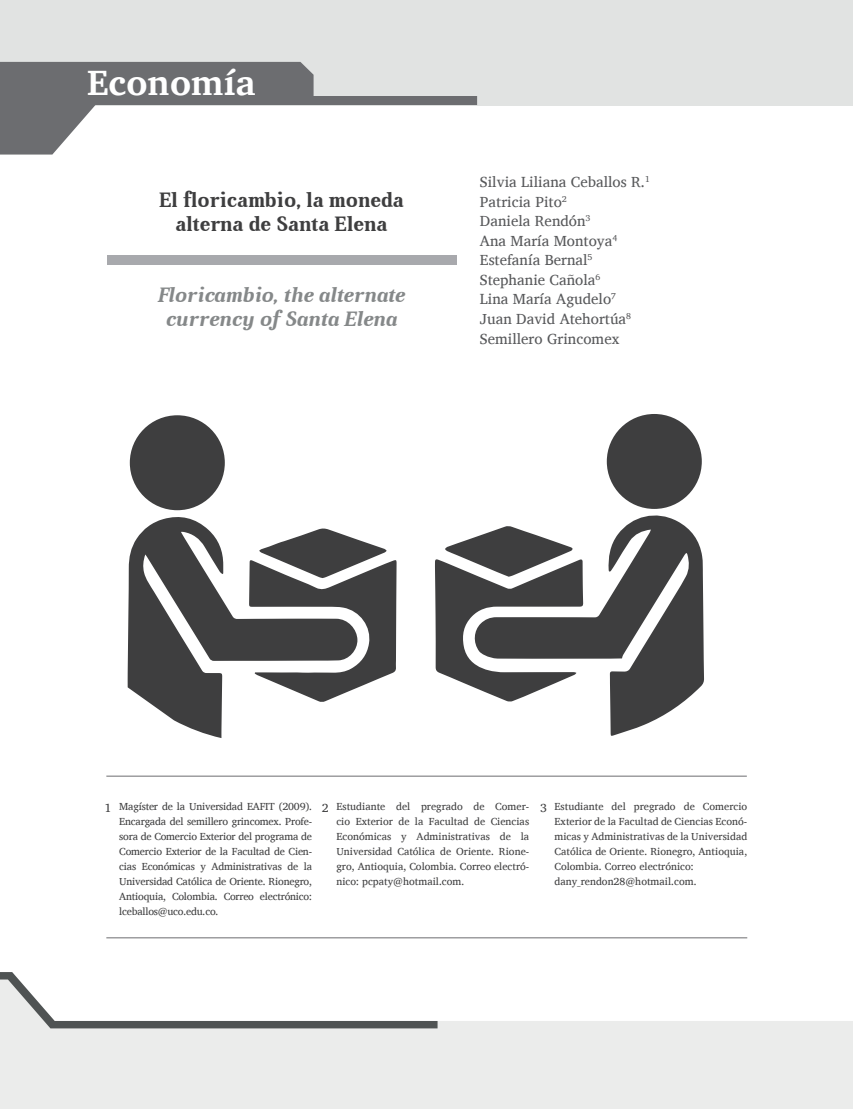
<style>
.page{position:relative;width:853px;height:1109px;background:#fff}
.page>*{position:absolute;margin:0;border:0;box-sizing:border-box;transform-origin:0 0}
.t1{font:700 36px "Charis SIL";color:#fff}
.t2{font:italic 700 21px/24px "Aver";color:#858889;text-align:center}
.t3{font:700 21px/24px "Aver";color:#3e3e3f;text-align:center}
.t4{font:15px/19.5px "Charis SIL";color:#57585a}
.t5{font:12px "Charis SIL";color:#3e3e3f}
.t6{font:10.5px/15px "Charis SIL";color:#3e3e3f;text-align:justify}
</style>
<div class="page">
<div style="left:0;top:1021px;width:853px;height:88px;background:#ebeceb"></div>
<svg style="left:0;top:972px;width:437px;height:56px"></svg>
<div style="left:0;top:0;width:853px;height:105px;background:#e1e3e2"></div>
<div style="left:107px;top:255px;width:349px;height:9px;background:#a8a9ad"></div>
<hr style="left:106px;top:937px;width:641px;height:1px;background:#6c6d70">
<hr style="left:106px;top:776px;width:640px;height:1px;background:#6c6d70">
<svg style="left:0;top:62px;width:477px;height:93px"></svg>
<svg style="left:128px;top:517px;width:121px;height:221px;fill:#3e3e3f"></svg>
<svg style="left:583px;top:515px;width:121px;height:221px;fill:#3e3e3f"></svg>
<svg style="left:435px;top:526px;width:148px;height:176px"></svg>
<svg style="left:249px;top:528px;width:147px;height:174px"></svg>
<div style="left:130px;top:415px;width:95px;height:95px;background:#3e3e3f;border-radius:50%"></div>
<div style="left:606px;top:414px;width:95px;height:95px;background:#3e3e3f;border-radius:50%"></div>
<h1 class="t1" style="left:87px;top:62px;width:170px">Economía</h1>
<h2 class="t3" style="left:159px;top:188px;width:246px">El floricambio, la moneda alterna de Santa Elena</h2>
<h2 class="t2" style="left:157px;top:283px;width:249px">Floricambio, the alternate currency of Santa Elena</h2>
<h3 class="t4" style="left:480px;top:172px;width:171px">Silvia Liliana Ceballos R.<sup>1<br></sup>Patricia Pito<sup>2<br></sup>Daniela Rendón<sup>3<br></sup>Ana María Montoya<sup>4<br></sup>Estefanía Bernal<sup>5<br></sup>Stephanie Cañola<sup>6<br></sup>Lina María Agudelo<sup>7<br></sup>Juan David Atehortúa<sup>8<br></sup>Semillero Grincomex</h3>
<p class="t6" style="left:119px;top:799px;width:194px">Magíster de la Universidad EAFIT (2009).<br>Encargada del semillero grincomex. Profe&shy;sora de Comercio Exterior del programa de Comercio Exterior de la Facultad de Cien&shy;cias Económicas y Administrativas de la Universidad Católica de Oriente. Rionegro, Antioquia, Colombia. Correo electrónico: lceballos@uco.edu.co.</p>
<p class="t6" style="left:336px;top:799px;width:194px">Estudiante del pregrado de Comer&shy;cio Exterior de la Facultad de Ciencias Económicas y Administrativas de la Universidad Católica de Oriente. Rione&shy;gro, Antioquia, Colombia. Correo electró&shy;nico: pcpaty@hotmail.com.</p>
<p class="t6" style="left:554px;top:799px;width:194px;text-align:left">Estudiante del pregrado de Comercio Exterior de la Facultad de Ciencias Econó&shy;micas y Administrativas de la Universidad Católica de Oriente. Rionegro, Antioquia, Colombia. Correo electrónico: dany_rendon28@hotmail.com.</p>
<p class="t5" style="left:105px;top:801px;width:8px">1</p>
<p class="t5" style="left:322px;top:801px;width:8px">2</p>
<p class="t5" style="left:540px;top:801px;width:8px">3</p>
</div>
